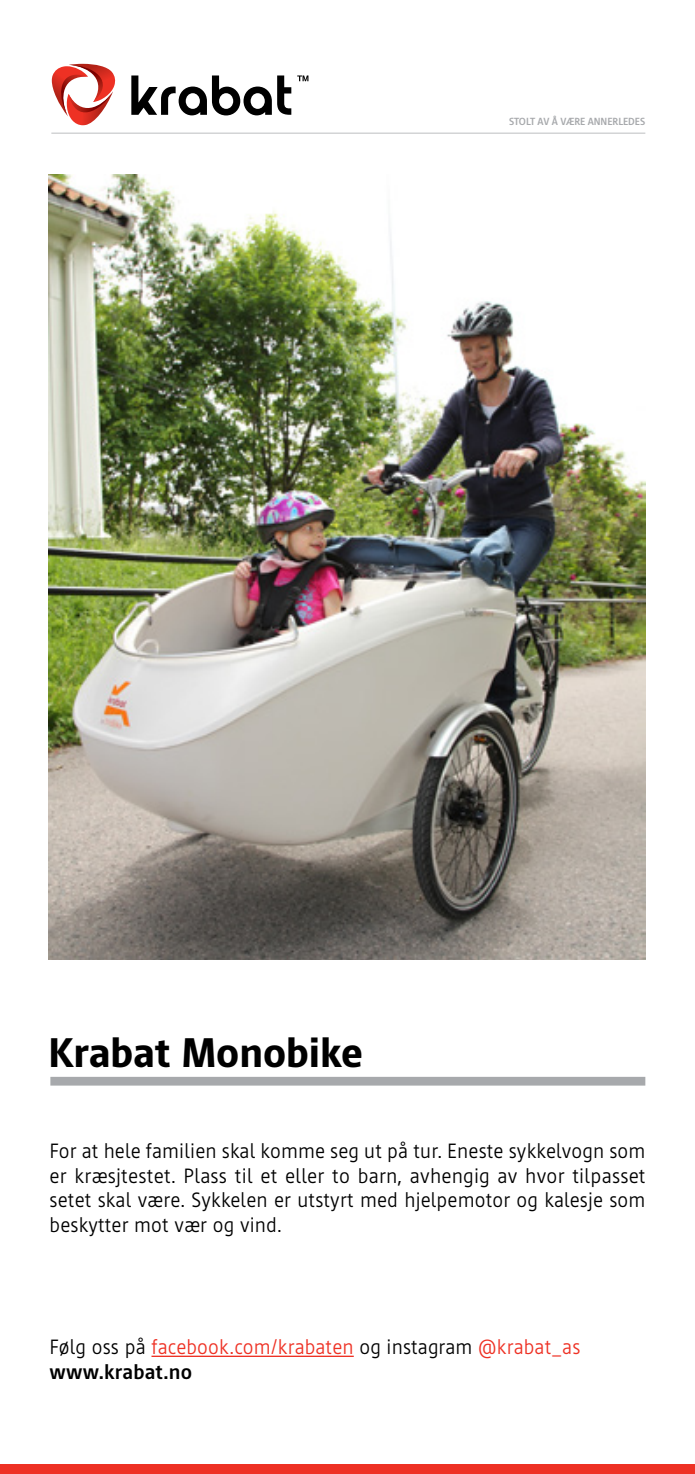
<style>
.page{position:relative;width:695px;height:1474px;background:#fff}
.page>*{position:absolute;margin:0;border:0;box-sizing:border-box;transform-origin:0 0}
.t1{font:800 42px "Cast";color:#000}
.t2{font:300 21px/24.5px "Cast";letter-spacing:.01em;color:#000;text-align:justify}
.t3{font:300 21px/24.5px "Cast";letter-spacing:.01em;color:#ee3124}
.t4{font:700 10.5px "Cast";letter-spacing:-.005em;color:#a7a9ac}
.s1{color:#000}
.s2{font-weight:700;color:#000}
</style>
<div class="page">
<div style="left:50px;top:1076px;width:595px;height:9px;background:#a7a9ac"></div>
<hr style="left:151px;top:1355px;width:203px;height:1px;background:#ee3124">
<div style="left:0;top:1463px;width:694px;height:10px;background:#ee3124"></div>
<svg style="left:52px;top:64px;width:64px;height:61px"></svg>
<svg style="left:131px;top:75px;width:160px;height:40px"></svg>
<svg style="left:297px;top:75px;width:11px;height:6px"></svg>
<hr style="left:51px;top:133px;width:594px;height:1px;background:#bcbec0">
<img style="left:48px;top:174px;width:597px;height:785px">
<p class="t4" style="left:509px;top:115px;width:138px">STOLT AV Å VÆRE ANNERLEDES</p>
<h1 class="t1" style="left:48px;top:1027px;width:316px">Krabat Monobike</h1>
<p class="t2" style="left:50px;top:1138px;width:597px">For at hele familien skal komme seg ut på tur. Eneste sykkelvogn som er kræsjtestet. Plass til et eller to barn, avhengig av hvor tilpasset setet skal være. Sykkelen er utstyrt med hjelpemotor og kalesje som beskytter mot vær og vind.</p>
<p class="t3" style="left:50px;top:1334px;width:532px"><span class="s1">Følg oss på</span> facebook.com/krabaten <span class="s1">og instagram</span> @krabat_as <span class="s2">www.krabat.no</span></p>
</div>
